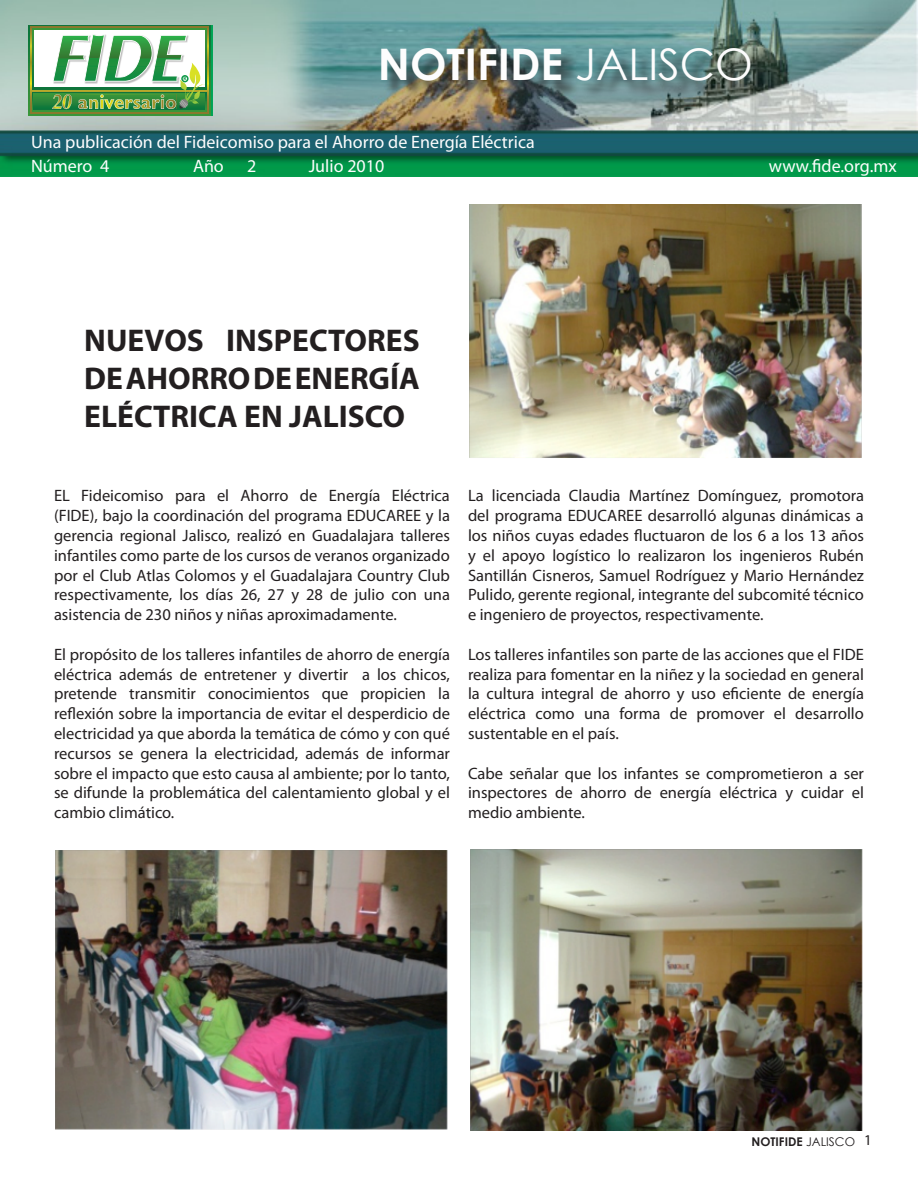
<style>
.page{position:relative;width:918px;height:1188px;background:#fff}
.page>*{position:absolute;margin:0;border:0;box-sizing:border-box;transform-origin:0 0}
.t1{font:700 43.5px "Century Gothic";color:#fdfdfd}
.t2{font:700 31.5px/37.8px "Myriad Pro";color:#231f20;text-align:justify}
.t3{font:18px "Myriad Pro";color:#fdfdfd}
.t4{font:16.5px/19.8px "Myriad Pro";color:#231f20;text-align:justify}
.t5{font:15px "Myriad Pro";color:#231f20}
.t6{font:700 12px "Century Gothic";color:#231f20}
.t7{font:700 4.65px "Verdana";color:#0f9a49;scale:.8 1}
.s1{font-weight:400}
</style>
<div class="page">
<img style="left:0;top:0;width:918px;height:177px">
<div style="left:384px;top:50px;width:385px;height:49px;background:#231f20;opacity:.75"></div>
<div style="left:29px;top:25px;width:182px;height:91px;background:linear-gradient(to bottom,#09733b,#3f963a)"></div>
<svg style="left:30px;top:27px;width:179px;height:87px"></svg>
<svg style="left:32px;top:29px;width:175px;height:61px"></svg>
<div style="left:32px;top:93px;width:175px;height:18px;background:#36923a"></div>
<svg style="left:33px;top:100px;width:172px;height:10px"></svg>
<div style="left:34px;top:31px;width:171px;height:56px;background:#fff"></div>
<img style="left:52px;top:34px;width:155px;height:75px">
<svg style="left:180px;top:101px;width:7px;height:6px"></svg>
<svg style="left:179px;top:102px;width:7px;height:6px"></svg>
<img style="left:469px;top:204px;width:393px;height:254px">
<img style="left:55px;top:850px;width:393px;height:280px">
<img style="left:470px;top:849px;width:393px;height:282px">
<p class="t7" style="left:183px;top:76px;width:5px">R</p>
<p class="t1" style="left:378px;top:36px;width:377px">NOTIFIDE <span class="s1">JALISCO</span></p>
<p class="t3" style="left:31px;top:131px;width:505px">Una publicación del Fideicomiso para el Ahorro de Energía Eléctrica</p>
<p class="t3" style="left:31px;top:155px;width:80px">Número 4</p>
<p class="t3" style="left:193px;top:155px;width:32px">Año</p>
<p class="t3" style="left:247px;top:155px;width:11px">2</p>
<p class="t3" style="left:309px;top:155px;width:77px">Julio 2010</p>
<p class="t3" style="left:769px;top:155px;width:129px">www.fide.org.mx</p>
<p class="t2" style="left:84px;top:320px;width:337px">NUEVOS INSPECTORES DE AHORRO DE ENERGÍA ELÉCTRICA EN JALISCO</p>
<p class="t4" style="left:54px;top:486px;width:398px">EL Fideicomiso para el Ahorro de Energía Eléctrica (FIDE), bajo la coordinación del programa EDUCAREE y la gerencia regional Jalisco, realizó en Guadalajara talleres infantiles como parte de los cursos de veranos organizado por el Club Atlas Colomos y el Guadalajara Country Club respectivamente, los días 26, 27 y 28 de julio con una asistencia de 230 niños y niñas aproximadamente.</p>
<p class="t4" style="left:54px;top:644px;width:398px">El propósito de los talleres infantiles de ahorro de energía eléctrica además de entretener y divertir a los chicos, pretende transmitir conocimientos que propicien la reflexión sobre la importancia de evitar el desperdicio de electricidad ya que aborda la temática de cómo y con qué recursos se genera la electricidad, además de informar sobre el impacto que esto causa al ambiente; por lo tanto, se difunde la problemática del calentamiento global y el cambio climático.</p>
<p class="t4" style="left:468px;top:486px;width:398px">La licenciada Claudia Martínez Domínguez, promotora del programa EDUCAREE desarrolló algunas dinámicas a los niños cuyas edades fluctuaron de los 6 a los 13 años y el apoyo logístico lo realizaron los ingenieros Rubén Santillán Cisneros, Samuel Rodríguez y Mario Hernández Pulido, gerente regional, integrante del subcomité técnico e ingeniero de proyectos, respectivamente.</p>
<p class="t4" style="left:468px;top:644px;width:397px">Los talleres infantiles son parte de las acciones que el FIDE realiza para fomentar en la niñez y la sociedad en general la cultura integral de ahorro y uso eficiente de energía eléctrica como una forma de promover el desarrollo sustentable en el país.</p>
<p class="t4" style="left:468px;top:763px;width:398px">Cabe señalar que los infantes se comprometieron a ser inspectores de ahorro de energía eléctrica y cuidar el medio ambiente.</p>
<p class="t6" style="left:752px;top:1134px;width:105px">NOTIFIDE <span class="s1">JALISCO</span></p>
<p class="t5" style="left:864px;top:1131px;width:9px">1</p>
</div>
